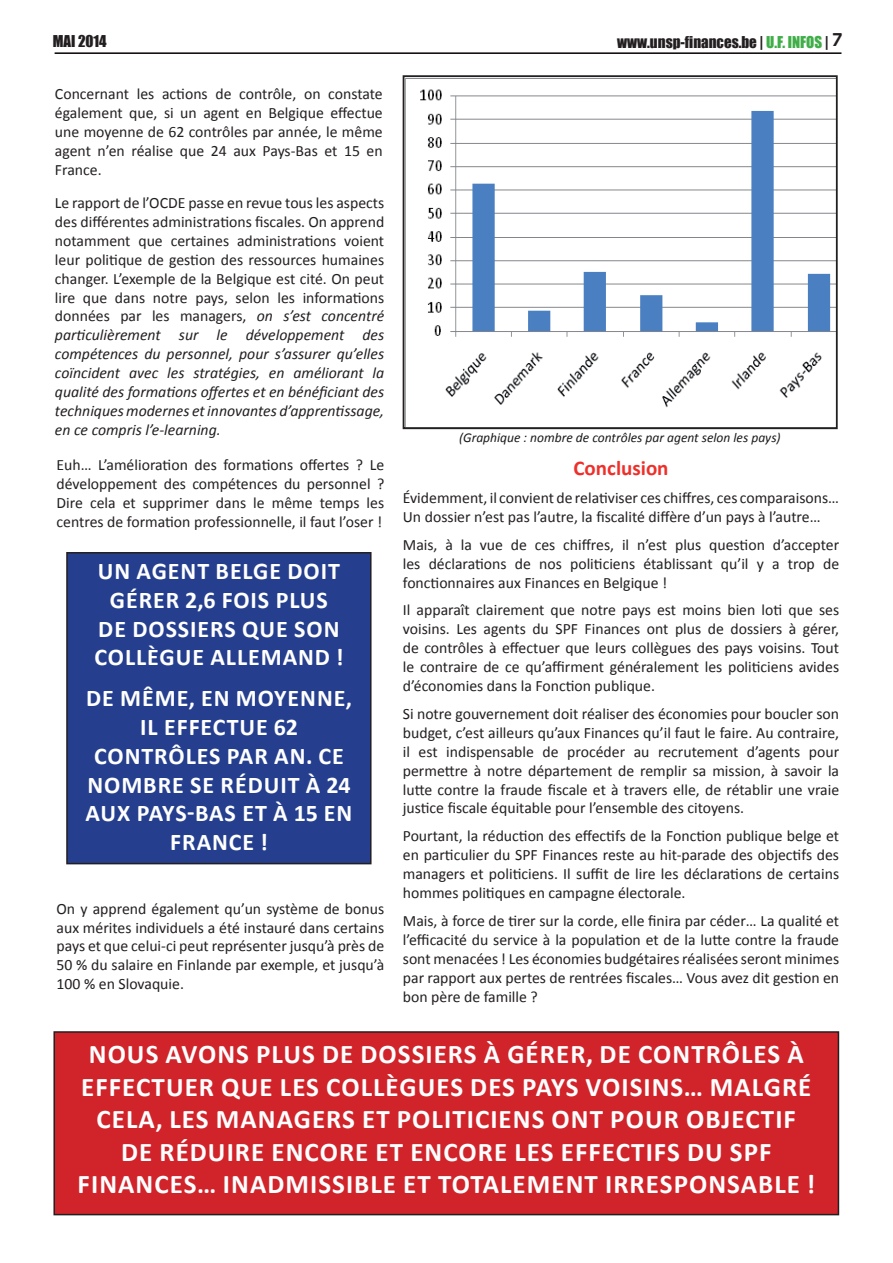
<style>
.page{position:relative;width:893px;height:1263px;background:#fff}
.page>*{position:absolute;margin:0;border:0;box-sizing:border-box;transform-origin:0 0}
.t1{font:700 27px "Calibri";letter-spacing:.04em;color:#fff}
.t2{font:700 24px/28.8px "Calibri";letter-spacing:.04em;color:#fff;text-align:center}
.t3{font:700 21px "Calibri";color:#ee2f2a}
.t4{font:15.75px/18.9px "Calibri";color:#231f20;text-align:justify}
.t5{font:15px "Impact";color:#231f20}
.t6{font:italic 13.5px "Calibri";color:#1a1a1c}
.s1{color:#40ae49}
.s2{font-family:"Prototype";font-size:18px}
.s3{font-style:italic}
</style>
<div class="page">
<img style="left:406px;top:78px;width:429px;height:330px">
<div style="left:403px;top:75px;width:435px;height:354px;border:2px solid #231f20"></div>
<div style="left:67px;top:553px;width:304px;height:311px;background:#253f8e"></div>
<div style="left:66px;top:552px;width:306px;height:312px;border:2px solid #231f20"></div>
<div style="left:54px;top:1032px;width:784px;height:182px;background:#d1232a"></div>
<div style="left:53px;top:1031px;width:786px;height:184px;border:2px solid #231f20"></div>
<hr style="left:55px;top:52px;width:786px;height:2px;background:#050000">
<p class="t5" style="left:53px;top:30px;width:56px">MAI 2014</p>
<p class="t5" style="left:617px;top:30px;width:226px">www.unsp-finances.be | <span class="s1">U.F. INFOS</span> | <span class="s2">7</span></p>
<p class="t4" style="left:55px;top:85px;width:329px">Concernant les actions de contrôle, on constate également que, si un agent en Belgique effectue une moyenne de 62 contrôles par année, le même agent n’en réalise que 24 aux Pays-Bas et 15 en France.</p>
<p class="t4" style="left:55px;top:193px;width:331px">Le rapport de l’OCDE passe en revue tous les aspects des différentes administrations fiscales. On apprend notamment que certaines administrations voient leur politique de gestion des ressources humaines changer. L’exemple de la Belgique est cité. On peut lire que dans notre pays, selon les informations données par les managers, <span class="s3">on s’est concentré particulièrement sur le développement des compétences du personnel, pour s’assurer qu’elles coïncident avec les stratégies, en améliorant la qualité des formations offertes et en bénéficiant des techniques modernes et innovantes d’apprentissage, en ce compris l’e-learning.</span></p>
<p class="t4" style="left:57px;top:455px;width:329px">Euh… L’amélioration des formations offertes ? Le développement des compétences du personnel ?<br>Dire cela et supprimer dans le même temps les centres de formation professionnelle, il faut l’oser !</p>
<h2 class="t2" style="left:94px;top:557px;width:251px">UN AGENT BELGE DOIT<br>G ÉRER 2,6 FOIS PLUS<br>DE DOSSI ERS QUE SON<br>COLLÈG UE ALLEMAND !</h2>
<h2 class="t2" style="left:85px;top:684px;width:268px">DE MÊME, EN MOYENNE,<br>IL EFF ECTUE 62<br>CONTRÔLES PAR AN. CE<br>NOMBRE SE RÉDUIT À 24<br>AUX PAYS-BAS ET À 15 EN<br>FRANCE !</h2>
<p class="t4" style="left:57px;top:899px;width:329px">On y apprend également qu’un système de bonus aux mérites individuels a été instauré dans certains pays et que celui-ci peut représenter jusqu’à près de 50 % du salaire en Finlande par exemple, et jusqu’à 100 % en Slovaquie.</p>
<p class="t6" style="left:459px;top:428px;width:323px">(Graphique : nombre de contrôles par agent selon les pays)</p>
<h3 class="t3" style="left:573px;top:455px;width:97px">CONCLUSION</h3>
<p class="t4" style="left:403px;top:488px;width:438px">Évidemment, il convient de relativiser ces chiffres, ces comparaisons…<br>Un dossier n’est pas l’autre, la fiscalité diffère d’un pays à l’autre…</p>
<p class="t4" style="left:403px;top:535px;width:438px">Mais, à la vue de ces chiffres, il n’est plus question d’accepter les déclarations de nos politiciens établissant qu’il y a trop de fonctionnaires aux Finances en Belgique !</p>
<p class="t4" style="left:403px;top:601px;width:438px">Il apparaît clairement que notre pays est moins bien loti que ses voisins. Les agents du SPF Finances ont plus de dossiers à gérer, de contrôles à effectuer que leurs collègues des pays voisins. Tout le contraire de ce qu’affirment généralement les politiciens avides d’économies dans la Fonction publique.</p>
<p class="t4" style="left:403px;top:704px;width:438px">Si notre gouvernement doit réaliser des économies pour boucler son budget, c’est ailleurs qu’aux Finances qu’il faut le faire. Au contraire, il est indispensable de procéder au recrutement d’agents pour permettre à notre département de remplir sa mission, à savoir la lutte contre la fraude fiscale et à travers elle, de rétablir une vraie justice fiscale équitable pour l’ensemble des citoyens.</p>
<p class="t4" style="left:403px;top:827px;width:438px">Pourtant, la réduction des effectifs de la Fonction publique belge et en particulier du SPF Finances reste au hit-parade des objectifs des managers et politiciens. Il suffit de lire les déclarations de certains hommes politiques en campagne électorale.</p>
<p class="t4" style="left:403px;top:911px;width:438px">Mais, à force de tirer sur la corde, elle finira par céder… La qualité et l’efficacité du service à la population et de la lutte contre la fraude sont menacées ! Les économies budgétaires réalisées seront minimes par rapport aux pertes de rentrées fiscales… Vous avez dit gestion en bon père de famille ?</p>
<h1 class="t1" style="left:89px;top:1037px;width:716px">NOUS AVONS PLUS DE DOSSI ERS À G ÉRER, DE CONTRÔLES À</h1>
<h1 class="t1" style="left:81px;top:1070px;width:732px">EFFECTUER QUE LES COLLÈG UES DES PAYS VOISI NS… MALG RÉ</h1>
<h1 class="t1" style="left:97px;top:1102px;width:689px">CELA, LES MANAG ERS ET POLITICIENS ONT POUR OBJECTIF</h1>
<h1 class="t1" style="left:121px;top:1134px;width:652px">DE RÉDUIRE ENCORE ET ENCORE LES EFFECTIFS DU SPF</h1>
<h1 class="t1" style="left:78px;top:1167px;width:244px">FINANCES… INADMISSI</h1>
<h1 class="t1" style="left:354px;top:1167px;width:463px">BLE ET TOTALEMENT IRRESPONSABLE !</h1>
</div>
